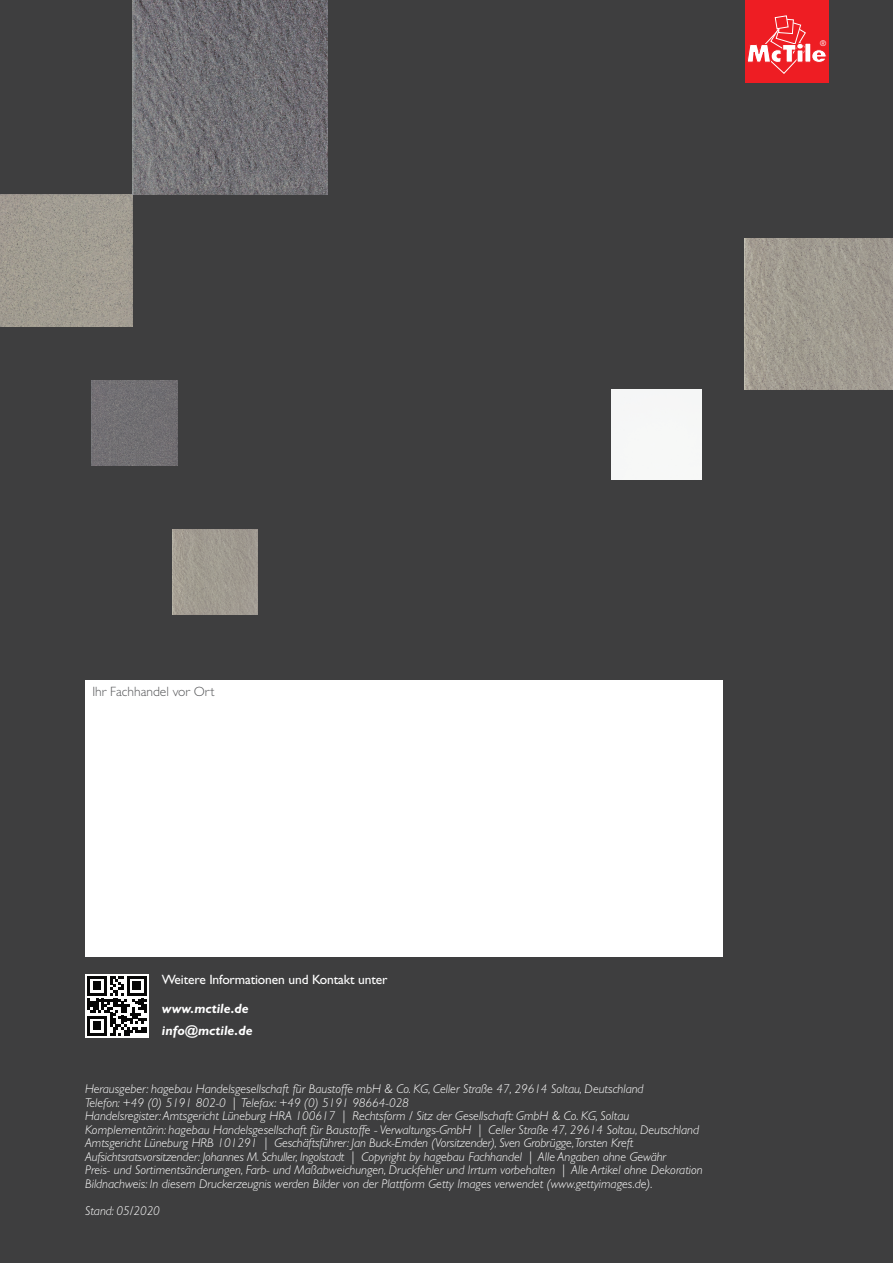
<style>
.page{position:relative;width:893px;height:1263px;background:#3e3e3f}
.page>*{position:absolute;margin:0;border:0;box-sizing:border-box;transform-origin:0 0}
.t1{font:13.5px "Gill Sans Std";letter-spacing:-.01em;color:#fff}
.t2{font:italic 700 13.5px/22.5px "Gill Sans Std";color:#fff}
.t3{font:300 13.5px "Gill Sans Std";color:#57585a}
.t4{font:italic 300 12.75px/13.5px "Gill Sans Std";color:#fff}
.t5{font:500 7.5px "Futura Std";color:#fff}
</style>
<div class="page">
<img style="left:744px;top:238px;width:149px;height:151px">
<div style="left:85px;top:974px;width:64px;height:63px;background:#fff"></div>
<svg style="left:87px;top:976px;width:60px;height:59px"></svg>
<div style="left:85px;top:680px;width:638px;height:277px;background:#fff"></div>
<img style="left:0;top:195px;width:132px;height:132px">
<img style="left:173px;top:529px;width:85px;height:85px">
<img style="left:132px;top:0;width:196px;height:195px">
<img style="left:92px;top:380px;width:85px;height:85px">
<div style="left:611px;top:389px;width:91px;height:90px;background:#f6f7f7"></div>
<div style="left:745px;top:0;width:83px;height:83px;background:#ee1d23"></div>
<svg style="left:747px;top:15px;width:80px;height:59px"></svg>
<p class="t5" style="left:820px;top:38px;width:7px">®</p>
<p class="t3" style="left:92px;top:684px;width:124px">Ihr Fachhandel vor Ort</p>
<p class="t1" style="left:162px;top:972px;width:227px">Weitere Informationen und Kontakt unter</p>
<p class="t2" style="left:162px;top:997px;width:92px">www.mctile.de info@mctile.de</p>
<p class="t4" style="left:85px;top:1082px;width:619px">Herausgeber: hagebau Handelsgesellschaft für Baustoffe mbH &amp; Co. KG, Celler Straße 47, 29614 Soltau, Deutschland<br>Telefon: +49 (0) 5191 802-0 | Telefax: +49 (0) 5191 98664-028<br>Handelsregister: Amtsgericht Lüneburg HRA 100617 | Rechtsform / Sitz der Gesellschaft: GmbH &amp; Co. KG, Soltau Komplementärin: hagebau Handelsgesellschaft für Baustoffe - Verwaltungs-GmbH | Celler Straße 47, 29614 Soltau, Deutschland Amtsgericht Lüneburg HRB 101291 | Geschäftsführer: Jan Buck-Emden (Vorsitzender), Sven Grobrügge,Torsten Kreft Aufsichtsratsvorsitzender: Johannes M. Schuller, Ingolstadt | Copyright by hagebau Fachhandel | Alle Angaben ohne Gewähr<br>Preis- und Sortimentsänderungen, Farb- und Maßabweichungen, Druckfehler und Irrtum vorbehalten | Alle Artikel ohne Dekoration Bildnachweis: In diesem Druckerzeugnis werden Bilder von der Plattform Getty Images verwendet (www.gettyimages.de).</p>
<p class="t4" style="left:85px;top:1204px;width:76px">Stand: 05/2020</p>
</div>
